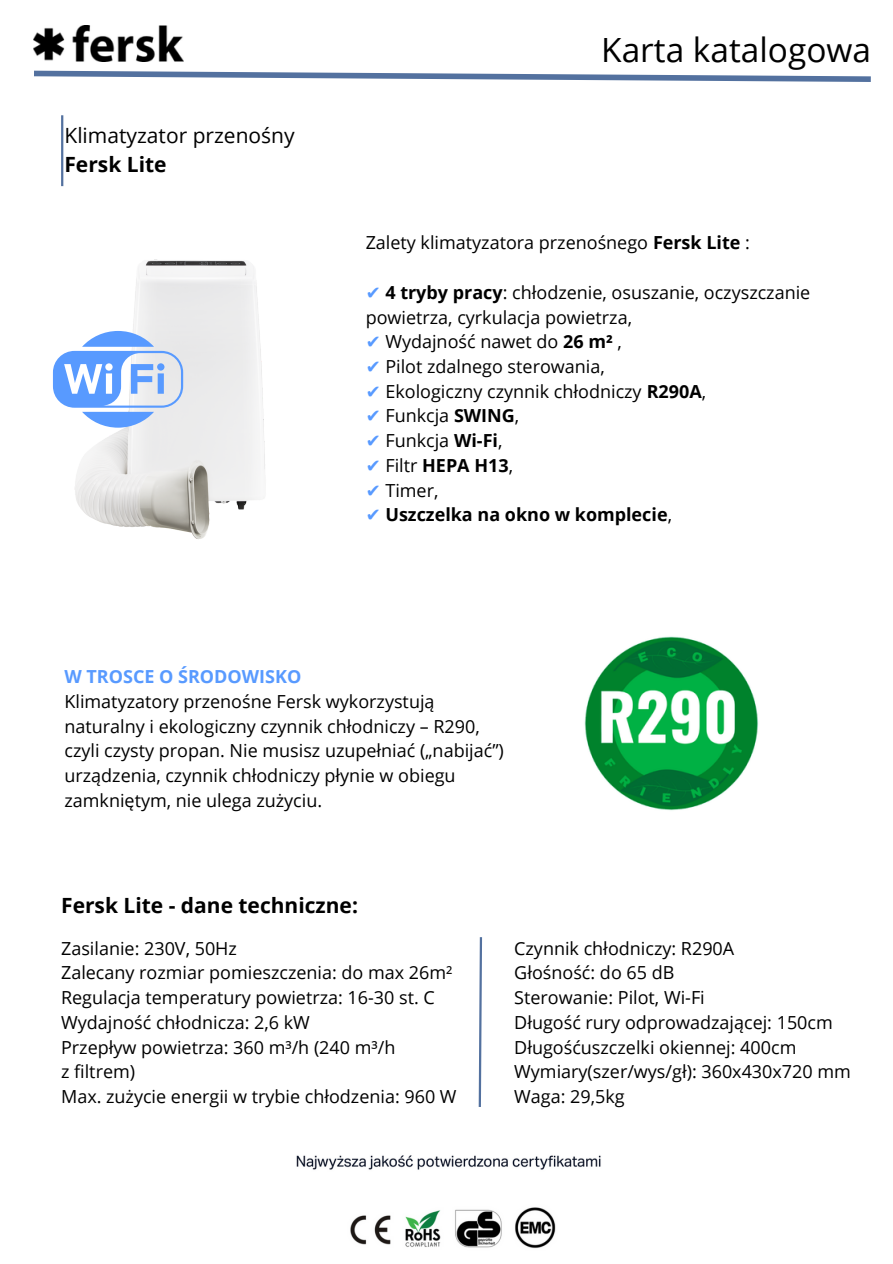
<style>
.page{position:relative;width:893px;height:1264px;background:#fff}
.page>*{position:absolute;margin:0;border:0;box-sizing:border-box;transform-origin:0 0}
.t1{font:33.45px "Open Sans";color:#000}
.t2{font:700 21px "Open Sans";color:#000}
.t3{font:21px "Open Sans";color:#000}
.t4{font:18px/24.8px "Open Sans";color:#000}
.t5{font:700 18px "Open Sans";color:#000}
.t6{font:700 18px "Open Sans";color:#589aff}
.s1{font-weight:700}
.s2{font-family:"DejaVu Sans";color:#589aff}
.s3{font-family:"DejaVu Sans";font-weight:400;color:#589aff}
.s4{font-weight:400}
</style>
<div class="page">
<img style="left:34px;top:26px;width:149px;height:36px">
<img style="left:74px;top:259px;width:191px;height:280px">
<svg style="left:34px;top:70px;width:837px;height:12px"></svg>
<hr style="left:61px;top:115px;width:2px;height:71px;background:#53719f">
<svg style="left:53px;top:331px;width:130px;height:96px"></svg>
<img style="left:296px;top:1155px;width:305px;height:94px">
<img style="left:584px;top:636px;width:175px;height:175px">
<svg style="left:478px;top:937px;width:5px;height:170px"></svg>
<p class="t3" style="left:64px;top:120px;width:232px">Klimatyzator przenośny</p>
<p class="t2" style="left:64px;top:150px;width:104px">Fersk Lite</p>
<p class="t1" style="left:601px;top:26px;width:271px">Karta katalogowa</p>
<p class="t4" style="left:365px;top:230px;width:386px">Zalety klimatyzatora przenośnego <span class="s1">Fersk Lite</span> :</p>
<p class="t4" style="left:365px;top:279px;width:446px"><span class="s2">✔</span> <span class="s1">4 tryby pracy</span>: chłodzenie, osuszanie, oczyszczanie powietrza, cyrkulacja powietrza,</p>
<p class="t4" style="left:365px;top:329px;width:258px"><span class="s2">✔</span> Wydajność nawet do <span class="s1">26 m²</span> ,</p>
<p class="t4" style="left:365px;top:353px;width:241px"><span class="s2">✔</span> Pilot zdalnego sterowania,</p>
<p class="t4" style="left:365px;top:378px;width:342px"><span class="s2">✔</span> Ekologiczny czynnik chłodniczy <span class="s1">R290A</span>,</p>
<p class="t4" style="left:365px;top:403px;width:155px"><span class="s2">✔</span> Funkcja <span class="s1">SWING</span>,</p>
<p class="t4" style="left:365px;top:428px;width:138px"><span class="s2">✔</span> Funkcja <span class="s1">Wi-Fi</span>,</p>
<p class="t5" style="left:365px;top:452px;width:149px"><span class="s3">✔</span> <span class="s4">Filtr</span> HEPA H13<span class="s4">,</span></p>
<p class="t4" style="left:365px;top:477px;width:74px"><span class="s2">✔</span> Timer,</p>
<p class="t5" style="left:365px;top:502px;width:308px"><span class="s3">✔</span> Uszczelka na okno w komplecie<span class="s4">,</span></p>
<p class="t6" style="left:64px;top:664px;width:238px">W TROSCE O ŚRODOWISKO</p>
<p class="t4" style="left:64px;top:688px;width:441px">Klimatyzatory przenośne Fersk wykorzystują naturalny i ekologiczny czynnik chłodniczy – R290, czyli czysty propan. Nie musisz uzupełniać („nabijać”) urządzenia, czynnik chłodniczy płynie w obiegu zamkniętym, nie ulega zużyciu.</p>
<p class="t2" style="left:61px;top:890px;width:298px">Fersk Lite - dane techniczne:</p>
<p class="t4" style="left:61px;top:935px;width:177px">Zasilanie: 230V, 50Hz</p>
<p class="t4" style="left:61px;top:960px;width:393px">Zalecany rozmiar pomieszczenia: do max 26m²</p>
<p class="t4" style="left:61px;top:984px;width:375px">Regulacja temperatury powietrza: 16-30 st. C</p>
<p class="t4" style="left:61px;top:1009px;width:250px">Wydajność chłodnicza: 2,6 kW</p>
<p class="t4" style="left:61px;top:1034px;width:336px">Przepływ powietrza: 360 m³/h (240 m³/h</p>
<p class="t4" style="left:61px;top:1059px;width:76px">z filtrem)</p>
<p class="t4" style="left:61px;top:1083px;width:397px">Max. zużycie energii w trybie chłodzenia: 960 W</p>
<p class="t4" style="left:514px;top:935px;width:221px">Czynnik chłodniczy: R290A</p>
<p class="t4" style="left:514px;top:960px;width:162px">Głośność: do 65 dB</p>
<p class="t4" style="left:514px;top:984px;width:192px">Sterowanie: Pilot, Wi-Fi</p>
<p class="t4" style="left:514px;top:1009px;width:320px">Długość rury odprowadzającej: 150cm</p>
<p class="t4" style="left:514px;top:1034px;width:283px">Długośćuszczelki okiennej: 400cm</p>
<p class="t4" style="left:514px;top:1059px;width:338px">Wymiary(szer/wys/gł): 360x430x720 mm</p>
<p class="t4" style="left:514px;top:1083px;width:112px">Waga: 29,5kg</p>
</div>
